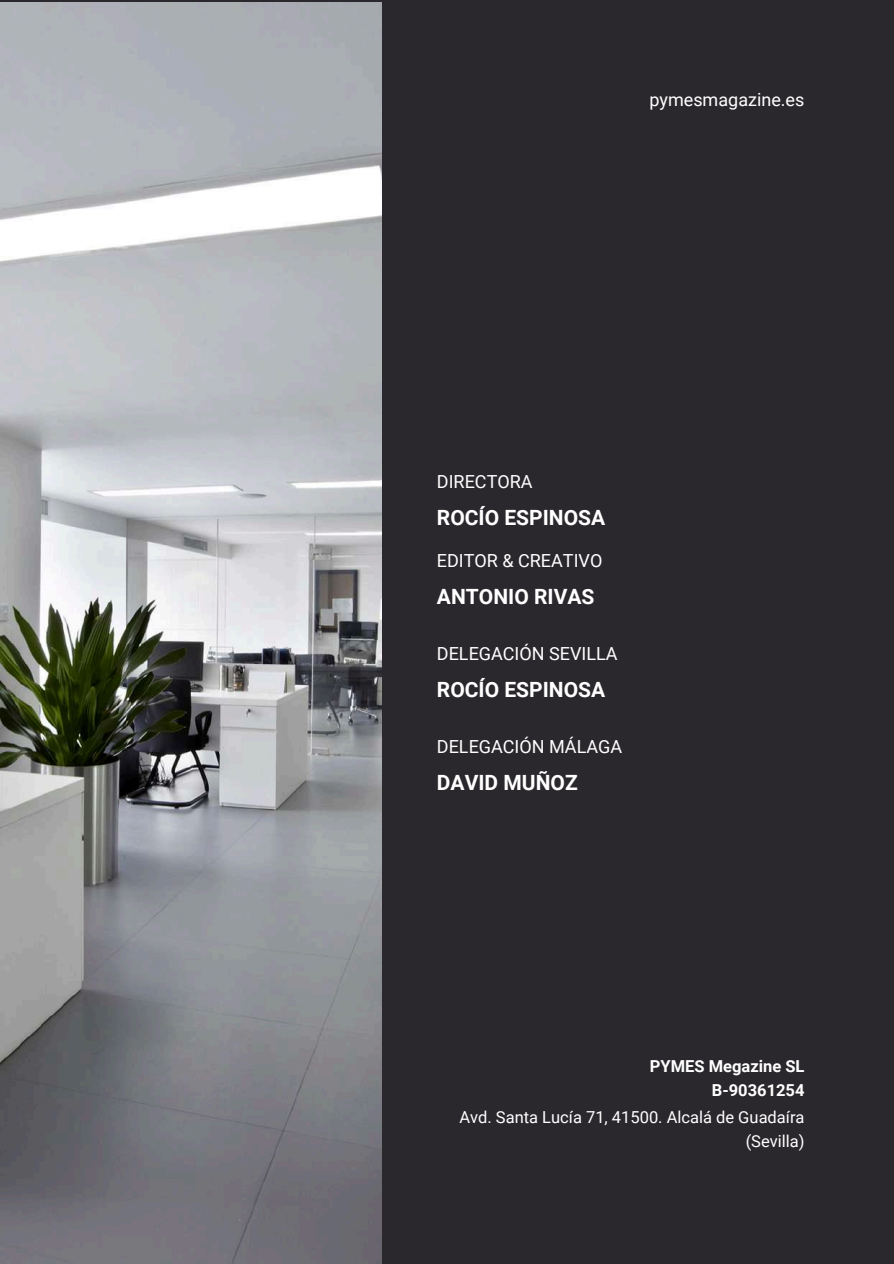
<style>
.page{position:relative;width:894px;height:1264px;background:#fff}
.page>*{position:absolute;margin:0;border:0;box-sizing:border-box;transform-origin:0 0}
.t1{font:700 21px "Roboto";color:#fff}
.t2{font:18px "Roboto";color:#fff}
.t3{font:16.5px/23.7px "Roboto";color:#fff;text-align:right}
.t4{font:700 16.5px/23.7px "Roboto";color:#fff;text-align:right}
</style>
<div class="page">
<div style="left:0;top:0;width:893px;height:1263px;background:#2b282d"></div>
<img style="left:0;top:3px;width:381px;height:1260px">
<p class="t2" style="left:649px;top:90px;width:156px">pymesmagazine.es</p>
<p class="t2" style="left:437px;top:471px;width:97px">DIRECTORA</p>
<p class="t1" style="left:437px;top:505px;width:170px">ROCÍO ESPINOSA</p>
<p class="t2" style="left:437px;top:550px;width:167px">EDITOR &amp; CREATIVO</p>
<p class="t1" style="left:437px;top:584px;width:159px">ANTONIO RIVAS</p>
<p class="t2" style="left:437px;top:643px;width:182px">DELEGACIÓN SEVILLA</p>
<p class="t1" style="left:437px;top:677px;width:170px">ROCÍO ESPINOSA</p>
<p class="t2" style="left:437px;top:736px;width:187px">DELEGACIÓN MÁLAGA</p>
<p class="t1" style="left:437px;top:770px;width:142px">DAVID MUÑOZ</p>
<p class="t4" style="left:649px;top:1054px;width:156px">PYMES Megazine SL<br>B-90361254</p>
<p class="t3" style="left:459px;top:1105px;width:346px">Avd. Santa Lucía 71, 41500. Alcalá de Guadaíra (Sevilla)</p>
</div>
